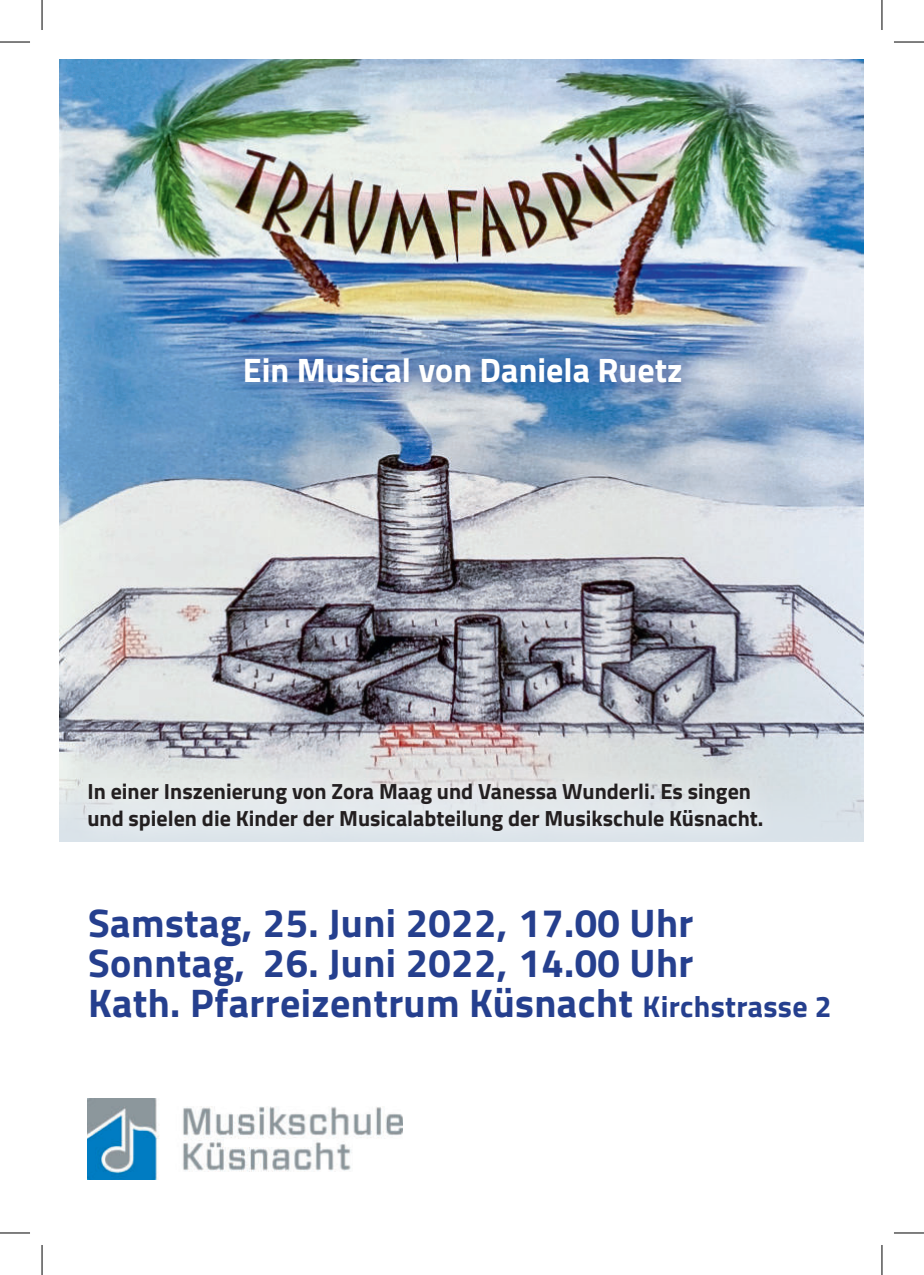
<style>
.page{position:relative;width:924px;height:1275px;background:#fff}
.page>*{position:absolute;margin:0;border:0;box-sizing:border-box;transform-origin:0 0}
.t1{font:700 40px/40px "Titillium Web";letter-spacing:.01em;color:#253f8e}
.t2{font:700 34px "Titillium Web";color:#fff}
.t3{font:700 22px/27px "Titillium Web";color:#231f20}
.s1{font-size:30px}
</style>
<div class="page">
<img style="left:59px;top:59px;width:804px;height:725px">
<div style="left:59px;top:784px;width:804px;height:57px;background:#dae3ea"></div>
<svg style="left:68px;top:763px;width:712px;height:79px"></svg>
<svg style="left:225px;top:337px;width:475px;height:65px;background:#6389ba"></svg>
<img style="left:87px;top:1098px;width:315px;height:81px">
<hr style="left:0;top:42px;width:30px;height:1px;background:#000">
<hr style="left:893px;top:42px;width:30px;height:1px;background:#000">
<hr style="left:0;top:1232px;width:30px;height:1px;background:#000">
<hr style="left:893px;top:1232px;width:30px;height:1px;background:#000">
<hr style="left:42px;top:0;width:1px;height:30px;background:#000">
<hr style="left:42px;top:1245px;width:1px;height:30px;background:#000">
<hr style="left:881px;top:0;width:1px;height:30px;background:#000">
<hr style="left:881px;top:1245px;width:1px;height:30px;background:#000">
<h2 class="t2" style="left:243px;top:357px;width:441px">Ein Musical von Daniela Ruetz</h2>
<p class="t3" style="left:87px;top:780px;width:677px">In einer Inszenierung von Zora Maag und Vanessa Wunderli. Es singen und spielen die Kinder der Musicalabteilung der Musikschule Küsnacht.</p>
<h1 class="t1" style="left:88px;top:907px;width:744px">Samstag, 25. Juni 2022, 17.00 Uhr<br>Sonntag, 26. Juni 2022, 14.00 Uhr<br>Kath. Pfarreizentrum Küsnacht <span class="s1">Kirchstrasse 2</span></h1>
</div>
